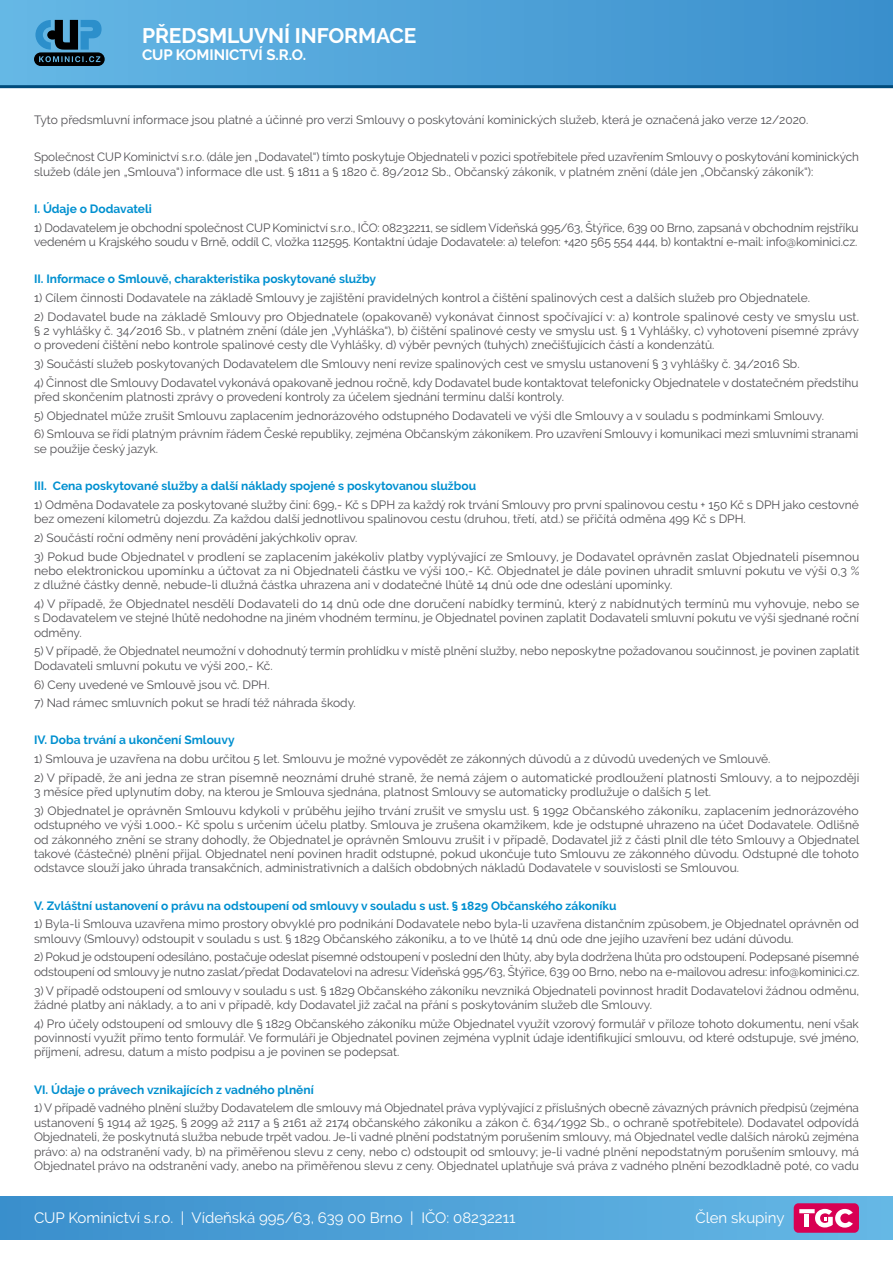
<style>
.page{position:relative;width:893px;height:1263px;background:#fff}
.page>*{position:absolute;margin:0;border:0;box-sizing:border-box;transform-origin:0 0}
.t1{font:700 21px "Raleway";letter-spacing:-.005em;color:#fff}
.t2{font:15px "Raleway";color:#fff}
.t3{font:700 15px "Raleway";letter-spacing:-.005em;color:#fff}
.t4{font:12px/14.4px "Raleway";color:#504f53}
.t5{font:700 12px "Raleway";color:#0090d0}
</style>
<div class="page">
<div style="left:0;top:1197px;width:893px;height:42px;background:linear-gradient(to right,#3a8fcc,#66b7e5)"></div>
<div style="left:794px;top:1203px;width:65px;height:30px;background:#d80053;border-radius:5px"></div>
<svg style="left:799px;top:1209px;width:54px;height:18px"></svg>
<div style="left:0;top:0;width:893px;height:86px;background:linear-gradient(to right,#66b8e5,#3b8fcc)"></div>
<svg style="left:34px;top:20px;width:71px;height:46px;background:#2e617f"></svg>
<hr style="left:0;top:85px;width:893px;height:3px;background:#004b7b">
<h1 class="t1" style="left:142px;top:23px;width:276px">PŘEDSMLUVNÍ INFORMACE</h1>
<p class="t3" style="left:142px;top:46px;width:165px">CUP KOMINICTVÍ S.R.O.</p>
<p class="t4" style="left:34px;top:112px;width:776px">Tyto předsmluvní informace jsou platné a účinné pro verzi Smlouvy o poskytování kominických služeb, která je označená jako verze 12/2020.</p>
<p class="t4" style="left:34px;top:150px;width:826px">Společnost CUP Kominictví s.r.o. (dále jen „Dodavatel“) tímto poskytuje Objednateli v pozici spotřebitele před uzavřením Smlouvy o poskytování kominických služeb (dále jen „Smlouva“) informace dle ust. § 1811 a § 1820 č. 89/2012 Sb., Občanský zákoník, v platném znění (dále jen „Občanský zákoník“):</p>
<p class="t5" style="left:34px;top:202px;width:119px">I. Údaje o Dodavateli</p>
<p class="t4" style="left:34px;top:220px;width:826px">1) Dodavatelem je obchodní společnost CUP Kominictví s.r.o., IČO: 08232211, se sídlem Vídeňská 995/63, Štýřice, 639 00 Brno, zapsaná v obchodním rejstříku vedeném u Krajského soudu v Brně, oddíl C, vložka 112595. Kontaktní údaje Dodavatele: a) telefon: +420 565 554 444, b) kontaktní e-mail: info@kominici.cz.</p>
<p class="t5" style="left:34px;top:272px;width:344px">II. Informace o Smlouvě, charakteristika poskytované služby</p>
<p class="t4" style="left:34px;top:291px;width:778px">1) Cílem činnosti Dodavatele na základě Smlouvy je zajištění pravidelných kontrol a čištění spalinových cest a dalších služeb pro Objednatele.</p>
<p class="t4" style="left:34px;top:309px;width:827px;text-align:justify">2) Dodavatel bude na základě Smlouvy pro Objednatele (opakovaně) vykonávat činnost spočívající v: a) kontrole spalinové cesty ve smyslu ust. § 2 vyhlášky č. 34/2016 Sb., v platném znění (dále jen „Vyhláška“), b) čištění spalinové cesty ve smyslu ust. § 1 Vyhlášky, c) vyhotovení písemné zprávy o provedení čištění nebo kontrole spalinové cesty dle Vyhlášky, d) výběr pevných (tuhých) znečišťujících částí a kondenzátů.</p>
<p class="t4" style="left:34px;top:357px;width:767px">3) Součástí služeb poskytovaných Dodavatelem dle Smlouvy není revize spalinových cest ve smyslu ustanovení § 3 vyhlášky č. 34/2016 Sb.</p>
<p class="t4" style="left:34px;top:375px;width:826px">4) Činnost dle Smlouvy Dodavatel vykonává opakovaně jednou ročně, kdy Dodavatel bude kontaktovat telefonicky Objednatele v dostatečném předstihu před skončením platnosti zprávy o provedení kontroly za účelem sjednání termínu další kontroly.</p>
<p class="t4" style="left:34px;top:408px;width:792px">5) Objednatel může zrušit Smlouvu zaplacením jednorázového odstupného Dodavateli ve výši dle Smlouvy a v souladu s podmínkami Smlouvy.</p>
<p class="t4" style="left:34px;top:427px;width:826px">6) Smlouva se řídí platným právním řádem České republiky, zejména Občanským zákoníkem. Pro uzavření Smlouvy i komunikaci mezi smluvními stranami se použije český jazyk.</p>
<p class="t5" style="left:34px;top:479px;width:444px">III. Cena poskytované služby a další náklady spojené s poskytovanou službou</p>
<p class="t4" style="left:34px;top:497px;width:826px">1) Odměna Dodavatele za poskytované služby činí: 699,- Kč s DPH za každý rok trvání Smlouvy pro první spalinovou cestu + 150 Kč s DPH jako cestovné bez omezení kilometrů dojezdu. Za každou další jednotlivou spalinovou cestu (druhou, třetí, atd.) se přičítá odměna 499 Kč s DPH.</p>
<p class="t4" style="left:34px;top:530px;width:325px">2) Součástí roční odměny není provádění jakýchkoliv oprav.</p>
<p class="t4" style="left:34px;top:549px;width:827px;text-align:justify">3) Pokud bude Objednatel v prodlení se zaplacením jakékoliv platby vyplývající ze Smlouvy, je Dodavatel oprávněn zaslat Objednateli písemnou nebo elektronickou upomínku a účtovat za ni Objednateli částku ve výši 100,- Kč. Objednatel je dále povinen uhradit smluvní pokutu ve výši 0,3 % z dlužné částky denně, nebude-li dlužná částka uhrazena ani v dodatečné lhůtě 14 dnů ode dne odeslání upomínky.</p>
<p class="t4" style="left:34px;top:596px;width:827px;text-align:justify">4) V případě, že Objednatel nesdělí Dodavateli do 14 dnů ode dne doručení nabídky termínů, který z nabídnutých termínů mu vyhovuje, nebo se s Dodavatelem ve stejné lhůtě nedohodne na jiném vhodném termínu, je Objednatel povinen zaplatit Dodavateli smluvní pokutu ve výši sjednané roční odměny.</p>
<p class="t4" style="left:34px;top:644px;width:827px">5) V případě, že Objednatel neumožní v dohodnutý termín prohlídku v místě plnění služby, nebo neposkytne požadovanou součinnost, je povinen zaplatit<br>Dodavateli smluvní pokutu ve výši 200,- Kč.</p>
<p class="t4" style="left:34px;top:677px;width:237px">6) Ceny uvedené ve Smlouvě jsou vč. DPH.</p>
<p class="t4" style="left:34px;top:696px;width:323px">7) Nad rámec smluvních pokut se hradí též náhrada škody.</p>
<p class="t5" style="left:34px;top:733px;width:202px">IV. Doba trvání a ukončení Smlouvy</p>
<p class="t4" style="left:34px;top:752px;width:738px">1) Smlouva je uzavřena na dobu určitou 5 let. Smlouvu je možné vypovědět ze zákonných důvodů a z důvodů uvedených ve Smlouvě.</p>
<p class="t4" style="left:34px;top:770px;width:827px">2) V případě, že ani jedna ze stran písemně neoznámí druhé straně, že nemá zájem o automatické prodloužení platnosti Smlouvy, a to nejpozději<br>3 měsíce před uplynutím doby, na kterou je Smlouva sjednána, platnost Smlouvy se automaticky prodlužuje o dalších 5 let.</p>
<p class="t4" style="left:34px;top:803px;width:827px;text-align:justify">3) Objednatel je oprávněn Smlouvu kdykoli v průběhu jejího trvání zrušit ve smyslu ust. § 1992 Občanského zákoníku, zaplacením jednorázového odstupného ve výši 1.000.- Kč spolu s určením účelu platby. Smlouva je zrušena okamžikem, kde je odstupné uhrazeno na účet Dodavatele. Odlišně od zákonného znění se strany dohodly, že Objednatel je oprávněn Smlouvu zrušit i v případě, Dodavatel již z části plnil dle této Smlouvy a Objednatel takové (částečné) plnění přijal. Objednatel není povinen hradit odstupné, pokud ukončuje tuto Smlouvu ze zákonného důvodu. Odstupné dle tohoto odstavce slouží jako úhrada transakčních, administrativních a dalších obdobných nákladů Dodavatele v souvislosti se Smlouvou.</p>
<p class="t5" style="left:34px;top:899px;width:584px">V. Zvláštní ustanovení o právu na odstoupení od smlouvy v souladu s ust. § 1829 Občanského zákoníku</p>
<p class="t4" style="left:34px;top:917px;width:826px">1) Byla-li Smlouva uzavřena mimo prostory obvyklé pro podnikání Dodavatele nebo byla-li uzavřena distančním způsobem, je Objednatel oprávněn od smlouvy (Smlouvy) odstoupit v souladu s ust. § 1829 Občanského zákoníku, a to ve lhůtě 14 dnů ode dne jejího uzavření bez udání důvodu.</p>
<p class="t4" style="left:34px;top:950px;width:827px">2) Pokud je odstoupení odesíláno, postačuje odeslat písemné odstoupení v poslední den lhůty, aby byla dodržena lhůta pro odstoupení. Podepsané písemné odstoupení od smlouvy je nutno zaslat/předat Dodavatelovi na adresu: Vídeňská 995/63, Štýřice, 639 00 Brno, nebo na e-mailovou adresu: info@kominici.cz.</p>
<p class="t4" style="left:34px;top:983px;width:827px">3) V případě odstoupení od smlouvy v souladu s ust. § 1829 Občanského zákoníku nevzniká Objednateli povinnost hradit Dodavatelovi žádnou odměnu, žádné platby ani náklady, a to ani v případě, kdy Dodavatel již začal na přání s poskytováním služeb dle Smlouvy.</p>
<p class="t4" style="left:34px;top:1016px;width:826px;text-align:justify">4) Pro účely odstoupení od smlouvy dle § 1829 Občanského zákoníku může Objednatel využít vzorový formulář v příloze tohoto dokumentu, není však povinností využít přímo tento formulář. Ve formuláři je Objednatel povinen zejména vyplnit údaje identifikující smlouvu, od které odstupuje, své jméno, příjmení, adresu, datum a místo podpisu a je povinen se podepsat.</p>
<p class="t5" style="left:34px;top:1083px;width:281px">VI. Údaje o právech vznikajících z vadného plnění</p>
<p class="t4" style="left:34px;top:1101px;width:826px;text-align:justify">1) V případě vadného plnění služby Dodavatelem dle smlouvy má Objednatel práva vyplývající z příslušných obecně závazných právních předpisů (zejména ustanovení § 1914 až 1925, § 2099 až 2117 a § 2161 až 2174 občanského zákoníku a zákon č. 634/1992 Sb., o ochraně spotřebitele). Dodavatel odpovídá Objednateli, že poskytnutá služba nebude trpět vadou. Je-li vadné plnění podstatným porušením smlouvy, má Objednatel vedle dalších nároků zejména právo: a) na odstranění vady, b) na přiměřenou slevu z ceny, nebo c) odstoupit od smlouvy; je-li vadné plnění nepodstatným porušením smlouvy, má Objednatel právo na odstranění vady, anebo na přiměřenou slevu z ceny. Objednatel uplatňuje svá práva z vadného plnění bezodkladně poté, co vadu</p>
<p class="t2" style="left:34px;top:1209px;width:483px">CUP Kominictví s.r.o. | Vídeňská 995/63, 639 00 Brno | IČO: 08232211</p>
<p class="t2" style="left:695px;top:1209px;width:91px">Člen skupiny</p>
</div>
